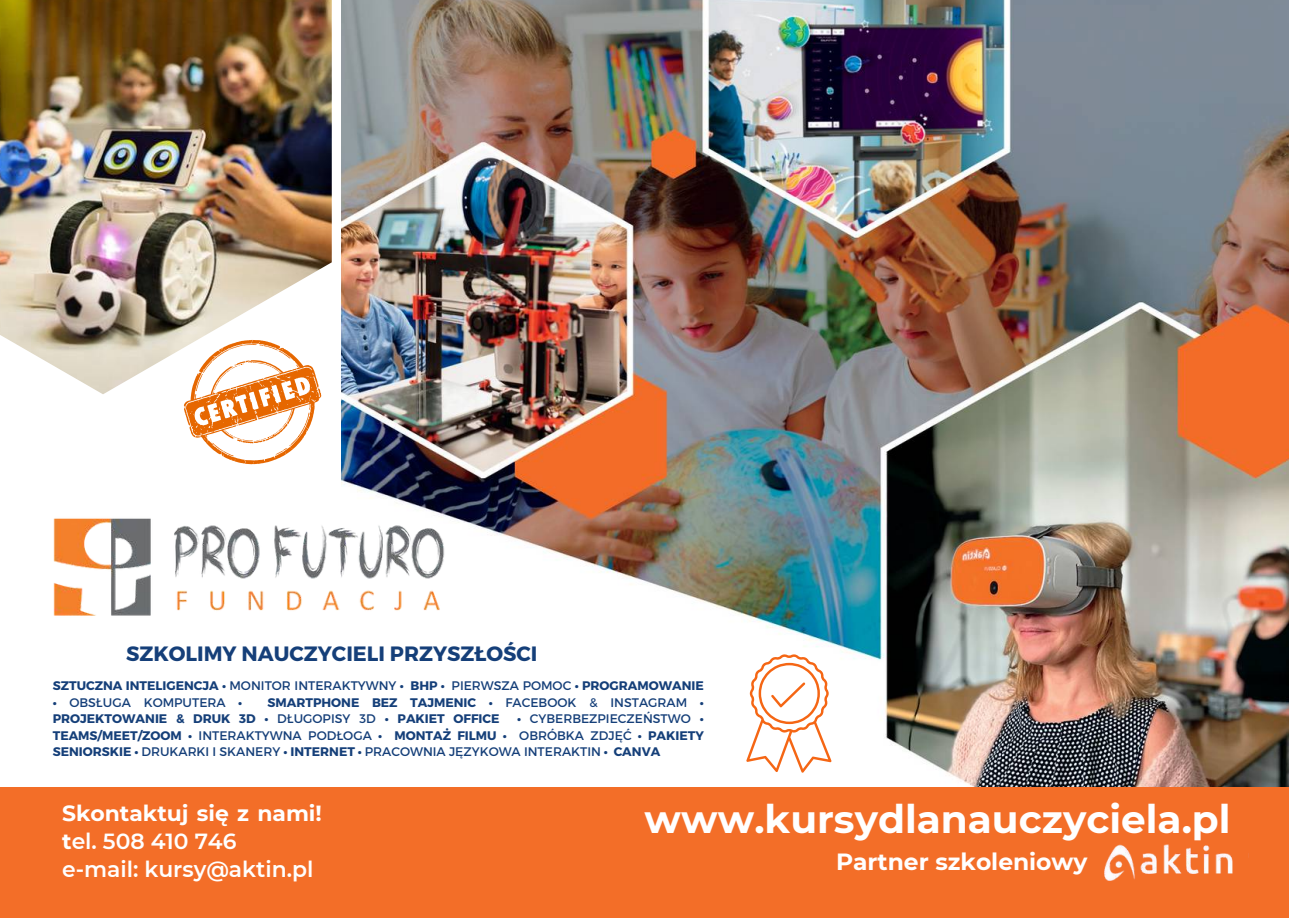
<style>
.page{position:relative;width:1289px;height:918px;background:#fff}
.page>*{position:absolute;margin:0;border:0;box-sizing:border-box;transform-origin:0 0}
.t1{font:700 39px "Montserrat";color:#fff}
.t2{font:700 23.4px "Montserrat";color:#fff}
.t3{font:600 21.9px/28px "Montserrat";color:#fff}
.t4{font:700 20.7px "Montserrat";color:#153f79}
.t5{font:12.45px/16.6px "Montserrat";color:#153f79;text-align:justify}
.t6{font:700 12.45px/16.6px "Montserrat";color:#153f79}
.s1{font-weight:400}
.s2{font-weight:700}
</style>
<div class="page">
<img style="left:0;top:0;width:332px;height:394px">
<img style="left:341px;top:0;width:947px;height:787px">
<img style="left:53px;top:503px;width:419px;height:135px">
<div style="left:0;top:787px;width:437px;height:131px;background:#f36e28"></div>
<div style="left:305px;top:787px;width:983px;height:131px;background:#f36e28"></div>
<img style="left:1104px;top:844px;width:129px;height:37px">
<svg style="left:184px;top:340px;width:137px;height:124px"></svg>
<svg style="left:746px;top:654px;width:85px;height:118px"></svg>
<h3 class="t4" style="left:126px;top:640px;width:413px">SZKOLIMY NAUCZYCIELI PRZYSZŁOŚCI</h3>
<p class="t6" style="left:53px;top:677px;width:652px">SZTUCZNA INTELIGENCJA • <span class="s1">MONITOR INTERAKTYWNY</span> • BHP • <span class="s1">PIERWSZA POMOC</span> • PROGRAMOWANIE</p>
<p class="t5" style="left:53px;top:693px;width:191px"><span class="s2">•</span> OBSŁUGA KOMPUTERA <span class="s2">•</span></p>
<p class="t6" style="left:53px;top:693px;width:652px;text-indent:215px">SMARTPHONE BEZ TAJMENIC • <span class="s1">FACEBOOK &amp; INSTAGRAM</span> •<br>PROJEKTOWANIE &amp; DRUK 3D • <span class="s1">DŁUGOPISY 3D</span> • PAKIET OFFICE</p>
<p class="t5" style="left:53px;top:710px;width:652px;text-indent:464px"><span class="s2">•</span> CYBERBEZPIECZEŃSTWO <span class="s2">• TEAMS/MEET/ZOOM •</span> INTERAKTYWNA PODŁOGA <span class="s2">• MONTAŻ FILMU •</span> OBRÓBKA ZDJĘĆ <span class="s2">• PAKIETY SENIORSKIE •</span> DRUKARKI I SKANERY <span class="s2">• INTERNET •</span> PRACOWNIA JĘZYKOWA INTERAKTIN <span class="s2">• CANVA</span></p>
<h3 class="t3" style="left:62px;top:799px;width:261px"><span class="s2">Skontaktuj się z nami! t</span>el. 508 410 746<br>e-mail: kursy@aktin.pl</h3>
<h1 class="t1" style="left:644px;top:796px;width:587px">www.kursydlanauczyciela.pl</h1>
<h2 class="t2" style="left:835px;top:847px;width:253px">Partner szkoleniowy</h2>
</div>
